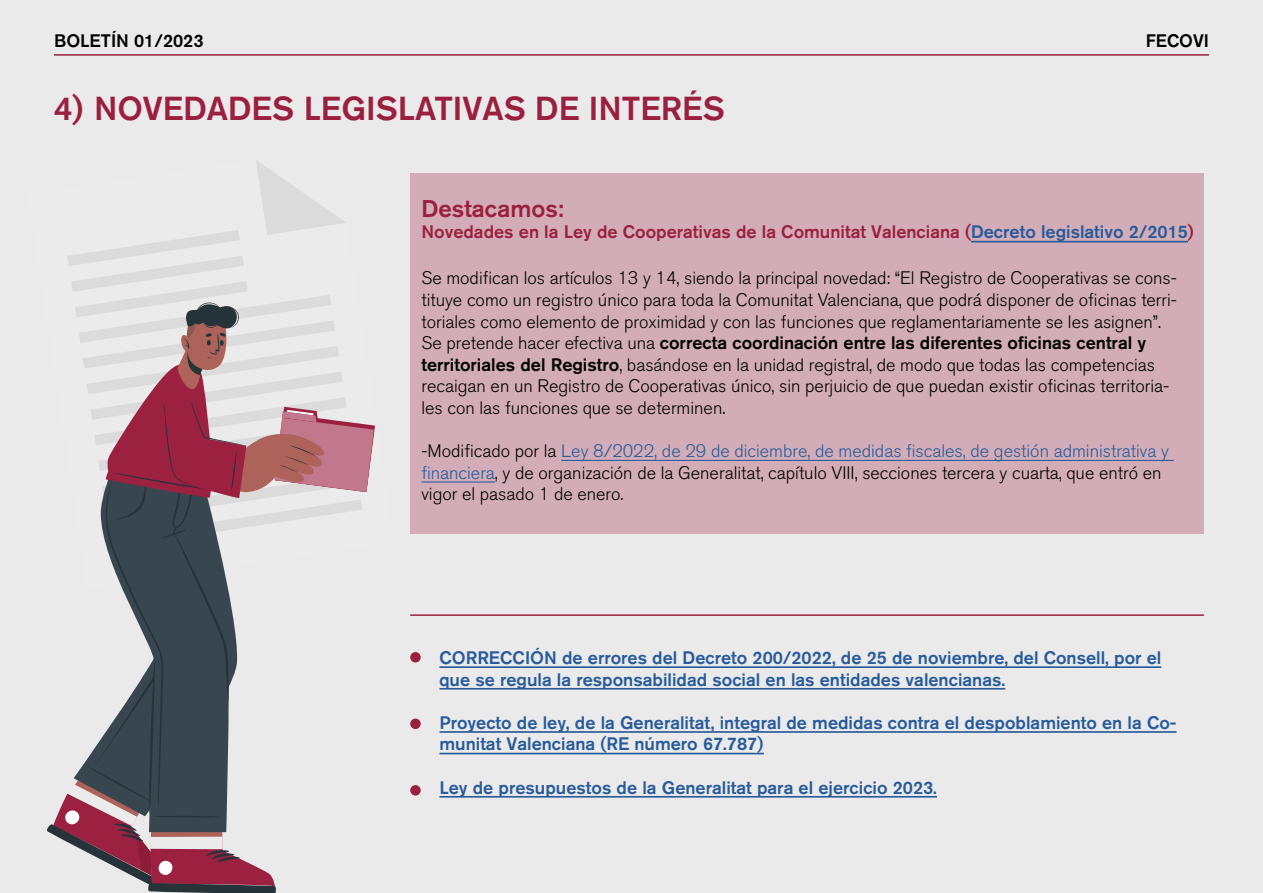
<style>
.page{position:relative;width:1263px;height:893px;background:#eaeaea}
.page>*{position:absolute;margin:0;border:0;box-sizing:border-box;transform-origin:0 0}
.t1{font:500 33px "Akzidenz Grotesk BQ";color:#9b203f}
.t2{font:500 24px "Akzidenz Grotesk BQ";color:#9b203f}
.t3{font:300 18px/21.6px "Akzidenz Grotesk BQ";color:#000}
.t4{font:500 18px/21.6px "Akzidenz Grotesk BQ";color:#275b9b}
.t5{font:500 18px "Akzidenz Grotesk BQ";color:#9b203f}
.t6{font:500 18px "Akzidenz Grotesk BQ";color:#000}
.s1{color:#275b9b}
.s2{font-weight:500}
</style>
<div class="page">
<hr style="left:54px;top:54px;width:1155px;height:2px;background:#9b203f">
<div style="left:410px;top:173px;width:794px;height:361px;background:#d2adb7"></div>
<hr style="left:971px;top:241px;width:217px;height:1px;background:#275b9b">
<svg style="left:47px;top:160px;width:328px;height:733px"></svg>
<hr style="left:561px;top:460px;width:612px;height:1px;background:#275b9b">
<hr style="left:421px;top:481px;width:74px;height:2px;background:#275b9b">
<hr style="left:439px;top:666px;width:722px;height:2px;background:#275b9b">
<hr style="left:439px;top:688px;width:566px;height:2px;background:#275b9b">
<hr style="left:439px;top:731px;width:737px;height:2px;background:#275b9b">
<hr style="left:439px;top:753px;width:325px;height:1px;background:#275b9b">
<hr style="left:439px;top:796px;width:498px;height:2px;background:#275b9b">
<div style="left:410px;top:652px;width:11px;height:10px;background:#9b203f;border-radius:50%"></div>
<div style="left:410px;top:718px;width:11px;height:11px;background:#9b203f;border-radius:50%"></div>
<div style="left:410px;top:785px;width:11px;height:11px;background:#9b203f;border-radius:50%"></div>
<hr style="left:410px;top:614px;width:794px;height:2px;background:#9b203f">
<p class="t6" style="left:54px;top:30px;width:151px">BOLETÍN 01/2023</p>
<p class="t6" style="left:1146px;top:30px;width:65px">FECOVI</p>
<h1 class="t1" style="left:54px;top:89px;width:672px">4) NOVEDADES LEGISLATIVAS DE INTERÉS</h1>
<h2 class="t2" style="left:421px;top:194px;width:144px">Destacamos:</h2>
<p class="t5" style="left:421px;top:221px;width:774px">Novedades en la Ley de Cooperativas de la Comunitat Valenciana (<span class="s1">Decreto legislativo 2/2015</span>)</p>
<p class="t3" style="left:421px;top:268px;width:757px">Se modifican los artículos 13 y 14, siendo la principal novedad: “El Registro de Cooperativas se cons&shy;tituye como un registro único para toda la Comunitat Valenciana, que podrá disponer de oficinas terri&shy;toriales como elemento de proximidad y con las funciones que reglamentariamente se les asignen”.<br>Se pretende hacer efectiva una <span class="s2">correcta coordinación entre las diferentes oficinas central y territoriales del Registro</span>, basándose en la unidad registral, de modo que todas las competencias recaigan en un Registro de Cooperativas único, sin perjuicio de que puedan existir oficinas territoria&shy;les con las funciones que se determinen.</p>
<p class="t3" style="left:421px;top:441px;width:749px">-Modificado por la <span class="s1">Ley 8/2022, de 29 de diciembre, de medidas fiscales, de gestión administrativa y financiera</span>, y de organización de la Generalitat, capítulo VIII, secciones tercera y cuarta, que entró en vigor el pasado 1 de enero.</p>
<p class="t4" style="left:439px;top:646px;width:723px">CORRECCIÓN de errores del Decreto 200/2022, de 25 de noviembre, del Consell, por el que se regula la responsabilidad social en las entidades valencianas.</p>
<p class="t4" style="left:439px;top:711px;width:739px">Proyecto de ley, de la Generalitat, integral de medidas contra el despoblamiento en la Co&shy;munitat Valenciana (RE número 67.787)</p>
<p class="t4" style="left:439px;top:776px;width:499px">Ley de presupuestos de la Generalitat para el ejercicio 2023.</p>
</div>
